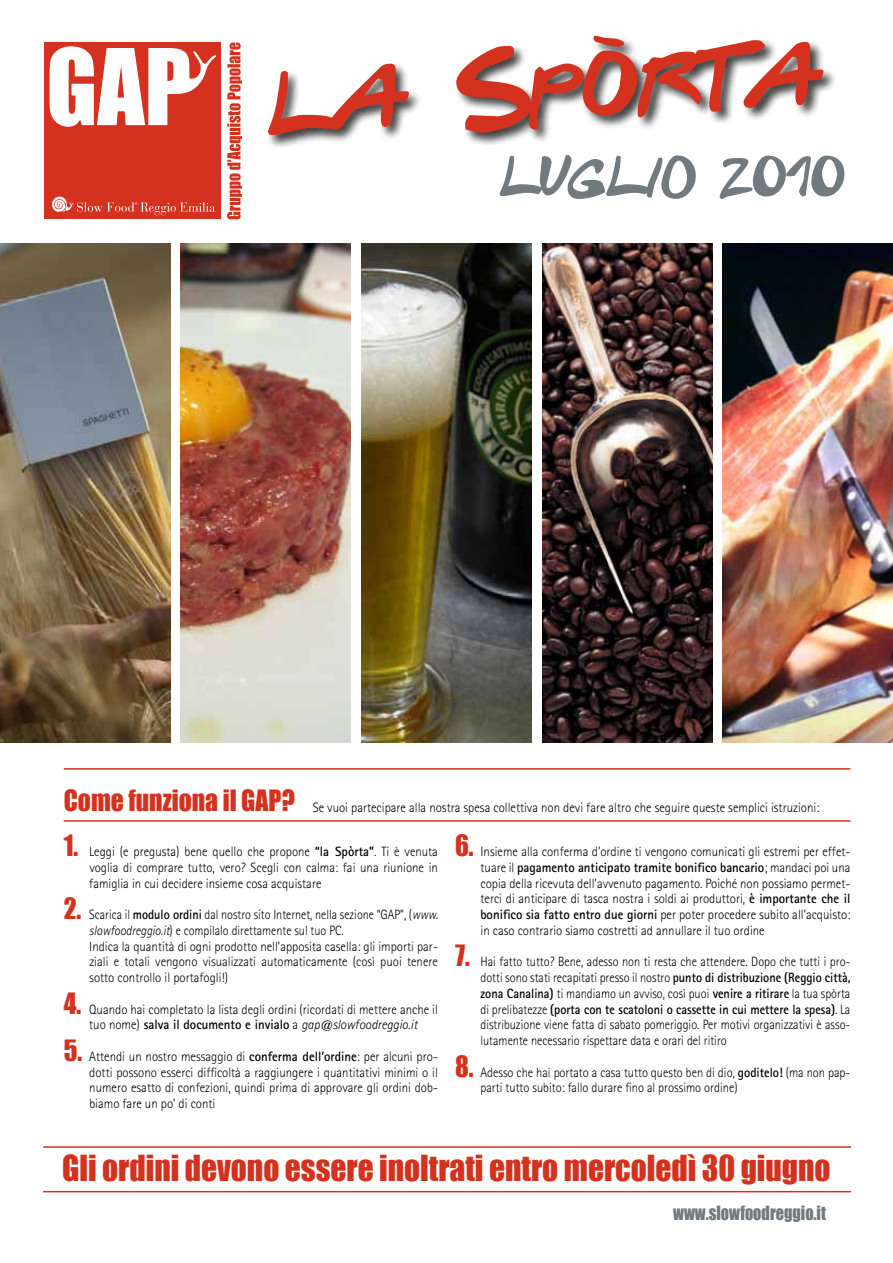
<style>
.page{position:relative;width:893px;height:1263px;background:#fff}
.page>*{position:absolute;margin:0;border:0;box-sizing:border-box;transform-origin:0 0}
.t1{font:33px "Impact";color:#d4321e;scale:.95 1}
.t2{font:18px "Impact";color:#717a7f;scale:.9 1}
.t3{font:300 13.5px/15.8px "Rotis Sans Serif";color:#000;text-align:justify;scale:.95 1}
.t4{font:300 13.5px/15.8px "Rotis Sans Serif";color:#000;text-align:justify;scale:.91 1}
.t5{font:300 13.5px/15.8px "Rotis Sans Serif";color:#000;scale:.9 1}
.t6{font:300 13.5px/15.8px "Rotis Sans Serif";color:#000;scale:.92 1}
.s1{font-family:"Impact";font-weight:400;font-size:27px;color:#d4321e}
.s2{font-weight:700}
.s3{font-style:italic}
</style>
<div class="page">
<img style="left:0;top:243px;width:170px;height:499px">
<img style="left:181px;top:243px;width:170px;height:499px">
<img style="left:361px;top:243px;width:170px;height:499px">
<img style="left:542px;top:243px;width:170px;height:499px">
<img style="left:723px;top:243px;width:170px;height:499px">
<svg style="left:227px;top:43px;width:15px;height:176px"></svg>
<div style="left:44px;top:43px;width:177px;height:176px;background:#d4321e"></div>
<svg style="left:50px;top:46px;width:167px;height:81px"></svg>
<svg style="left:52px;top:197px;width:163px;height:18px"></svg>
<div style="left:265px;top:33px;width:571px;height:115px;background:#000;opacity:.75"></div>
<svg style="left:268px;top:36px;width:556px;height:99px"></svg>
<hr style="left:43px;top:1191px;width:808px;height:1px;background:#d4321e">
<hr style="left:43px;top:1146px;width:808px;height:2px;background:#d4321e">
<hr style="left:64px;top:820px;width:786px;height:2px;background:#d4321e">
<hr style="left:64px;top:768px;width:786px;height:2px;background:#d4321e">
<svg style="left:500px;top:155px;width:344px;height:44px"></svg>
<p class="t3" style="left:64px;top:799px;width:797px"><span class="s1">Come funziona il GAP?</span> Se vuoi partecipare alla nostra spesa collettiva non devi fare altro che seguire queste semplici istruzioni:</p>
<p class="t3" style="left:89px;top:844px;width:369px;text-indent:-26px"><span class="s1">1.</span> Leggi (e pregusta) bene quello che propone <span class="s2">“la Spòrta”</span>. Ti è venuta voglia di comprare tutto, vero? Scegli con calma: fai una riunione in famiglia in cui decidere insieme cosa acquistare</p>
<p class="t5" style="left:89px;top:907px;width:389px;text-indent:-26px"><span class="s1">2.</span> Scarica il <span class="s2">modulo ordini</span> dal nostro sito Internet, nella sezione “GAP”, (<span class="s3">www. slowfoodreggio.it</span>) e compilalo direttamente sul tuo PC.<br>Indica la quantità di ogni prodotto nell’apposita casella: gli importi par&shy;ziali e totali vengono visualizzati automaticamente (così puoi tenere sotto controllo il portafogli!)</p>
<p class="t3" style="left:64px;top:1001px;width:395px;text-align:center"><span class="s1">4.</span> Quando hai completato la lista degli ordini (ricordati di mettere anche il tuo nome) <span class="s2">salva il documento e invialo</span> a <span class="s3">gap@slowfoodreggio.it</span></p>
<p class="t3" style="left:89px;top:1048px;width:369px;text-indent:-26px"><span class="s1">5.</span> Attendi un nostro messaggio di <span class="s2">conferma dell’ordine</span>: per alcuni pro&shy;dotti possono esserci difficoltà a raggiungere i quantitativi minimi o il numero esatto di confezioni, quindi prima di approvare gli ordini dob&shy;biamo fare un po’ di conti</p>
<p class="t3" style="left:480px;top:844px;width:391px;text-indent:-25px"><span class="s1">6.</span> Insieme alla conferma d’ordine ti vengono comunicati gli estremi per effet&shy;tuare il <span class="s2">pagamento anticipato tramite bonifico bancario</span>; mandaci poi una copia della ricevuta dell’avvenuto pagamento. Poiché non possiamo permet&shy;terci di anticipare di tasca nostra i soldi ai produttori, <span class="s2">è importante che il bonifico sia fatto entro due giorni</span> per poter procedere subito all’acquisto: in caso contrario siamo costretti ad annullare il tuo ordine</p>
<p class="t4" style="left:480px;top:954px;width:408px;text-indent:-25px"><span class="s1">7.</span> Hai fatto tutto? Bene, adesso non ti resta che attendere. Dopo che tutti i pro&shy;dotti sono stati recapitati presso il nostro <span class="s2">punto di distribuzione (Reggio città, zona Canalina)</span> ti mandiamo un avviso, così puoi <span class="s2">venire a ritirare</span> la tua spòrta di prelibatezze <span class="s2">(porta con te scatoloni o cassette in cui mettere la spesa)</span>. La distribuzione viene fatta di sabato pomeriggio. Per motivi organizzativi è asso&shy;lutamente necessario rispettare data e orari del ritiro</p>
<p class="t6" style="left:480px;top:1064px;width:404px;text-indent:-25px"><span class="s1">8.</span> Adesso che hai portato a casa tutto questo ben di dio, <span class="s2">goditelo!</span> (ma non pap&shy;parti tutto subito: fallo durare fino al prossimo ordine)</p>
<h1 class="t1" style="left:62px;top:1142px;width:810px">Gli ordini devono essere inoltrati entro mercoledì 30 giugno</h1>
<h2 class="t2" style="left:673px;top:1199px;width:171px">www.slowfoodreggio.it</h2>
</div>
